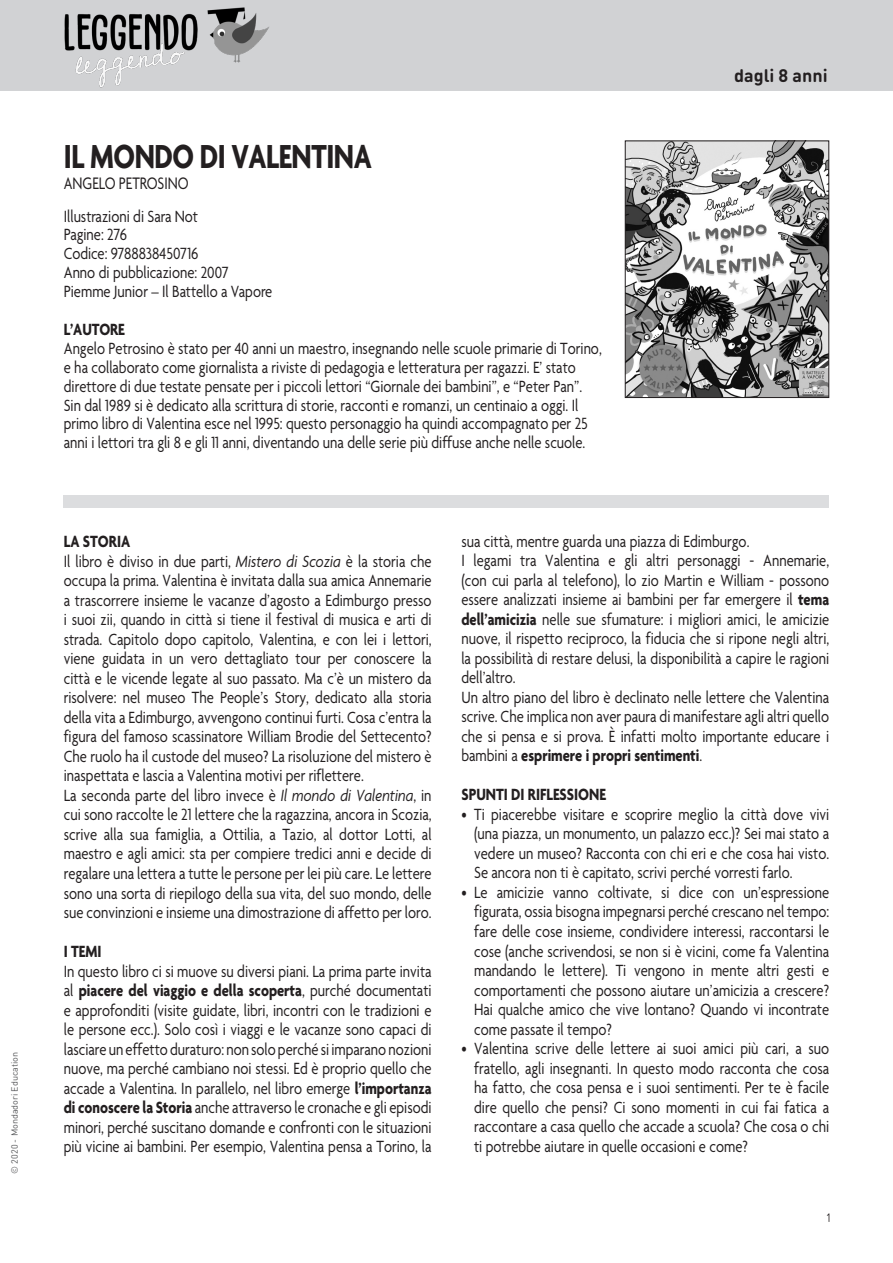
<style>
.page{position:relative;width:893px;height:1263px;background:#fff}
.page>*{position:absolute;margin:0;border:0;box-sizing:border-box;transform-origin:0 0}
.Titolo_libro{font:700 36px "Agenda";letter-spacing:-.015em;color:#231f20;scale:.8 1}
.t1{font:18px "Agenda";color:#231f20;scale:.8 1}
.t2{font:700 18px "DIN Round Pro";color:#231f20}
.Testo{font:17.55px/19.5px "Agenda";color:#231f20;text-align:justify;scale:.83 1}
.Testo_BIO_autore{font:17.55px/18.9px "Agenda";color:#231f20;scale:.83 1}
.Testo_dati{font:17.55px "Agenda";color:#231f20;scale:.83 1}
.Testo-2{font:700 17.55px "Agenda";color:#231f20;scale:.83 1}
.Testo_BIO_autore-2{font:700 17.55px "Agenda";letter-spacing:-.01em;color:#231f20;scale:.83 1}
.t3{font:12px "DIN Round Pro";color:#231f20;scale:.85 1}
.t4{font:9px "DIN Round Pro";color:#57585a}
.s1{font-style:italic}
.s2{font-weight:700}
</style>
<div class="page">
<div style="left:0;top:0;width:893px;height:91px;background:#d1d2d4"></div>
<img style="left:206px;top:7px;width:64px;height:57px">
<img style="left:64px;top:12px;width:134px;height:76px">
<div style="left:64px;top:495px;width:765px;height:12px;background:#dcdddf"></div>
<img style="left:627px;top:143px;width:200px;height:253px">
<div style="left:625px;top:141px;width:204px;height:257px;border:1px solid #231f20"></div>
<p class="t4" style="left:8px;top:1174px;width:123px;rotate:-90deg">© 2020 - Mondadori Education</p>
<p class="Titolo_libro" style="left:64px;top:137px;width:387px">IL MONDO DI VALENTINA</p>
<p class="t1" style="left:64px;top:174px;width:158px">ANGELO PETROSINO</p>
<p class="Testo_dati" style="left:64px;top:206px;width:163px">Illustrazioni di Sara Not</p>
<p class="Testo_dati" style="left:64px;top:225px;width:78px">Pagine: 276</p>
<p class="Testo_dati" style="left:64px;top:244px;width:164px">Codice: 9788838450716</p>
<p class="Testo_dati" style="left:64px;top:263px;width:200px">Anno di pubblicazione: 2007</p>
<p class="Testo_dati" style="left:64px;top:282px;width:253px">Piemme Junior – Il Battello a Vapore</p>
<p class="Testo_BIO_autore-2" style="left:64px;top:320px;width:75px">L’AUTORE</p>
<p class="Testo_BIO_autore" style="left:64px;top:340px;width:650px">Angelo Petrosino è stato per 40 anni un maestro, insegnando nelle scuole primarie di Torino, e ha collaborato come giornalista a riviste di pedagogia e letteratura per ragazzi. E’ stato direttore di due testate pensate per i piccoli lettori “Giornale dei bambini”, e “Peter Pan”.<br>Sin dal 1989 si è dedicato alla scrittura di storie, racconti e romanzi, un centinaio a oggi. Il primo libro di Valentina esce nel 1995: questo personaggio ha quindi accompagnato per 25 anni i lettori tra gli 8 e gli 11 anni, diventando una delle serie più diffuse anche nelle scuole.</p>
<p class="t2" style="left:734px;top:62px;width:95px">dagli 8 anni</p>
<p class="Testo-2" style="left:64px;top:532px;width:82px">LA STORIA</p>
<p class="Testo" style="left:64px;top:553px;width:445px">Il libro è diviso in due parti, <span class="s1">Mistero di Scozia</span> è la storia che occupa la prima. Valentina è invitata dalla sua amica Annemarie a trascorrere insieme le vacanze d’agosto a Edimburgo presso i suoi zii, quando in città si tiene il festival di musica e arti di strada. Capitolo dopo capitolo, Valentina, e con lei i lettori, viene guidata in un vero dettagliato tour per conoscere la città e le vicende legate al suo passato. Ma c’è un mistero da risolvere: nel museo The People’s Story, dedicato alla storia della vita a Edimburgo, avvengono continui furti. Cosa c’entra la figura del famoso scassinatore William Brodie del Settecento?<br>Che ruolo ha il custode del museo? La risoluzione del mistero è inaspettata e lascia a Valentina motivi per riflettere.</p>
<p class="Testo" style="left:64px;top:787px;width:445px">La seconda parte del libro invece è <span class="s1">Il mondo di Valentina</span>, in cui sono raccolte le 21 lettere che la ragazzina, ancora in Scozia, scrive alla sua famiglia, a Ottilia, a Tazio, al dottor Lotti, al maestro e agli amici: sta per compiere tredici anni e decide di regalare una lettera a tutte le persone per lei più care. Le lettere sono una sorta di riepilogo della sua vita, del suo mondo, delle sue convinzioni e insieme una dimostrazione di affetto per loro.</p>
<p class="Testo-2" style="left:64px;top:942px;width:47px">I TEMI</p>
<p class="Testo" style="left:64px;top:962px;width:445px">In questo libro ci si muove su diversi piani. La prima parte invita al <span class="s2">piacere del viaggio e della scoperta</span>, purché documentati e approfonditi (visite guidate, libri, incontri con le tradizioni e le persone ecc.). Solo così i viaggi e le vacanze sono capaci di lasciare un effetto duraturo: non solo perché si imparano nozioni nuove, ma perché cambiano noi stessi. Ed è proprio quello che accade a Valentina. In parallelo, nel libro emerge <span class="s2">l’importanza di conoscere la Storia</span> anche attraverso le cronache e gli episodi minori, perché suscitano domande e confronti con le situazioni più vicine ai bambini. Per esempio, Valentina pensa a Torino, la</p>
<p class="Testo" style="left:461px;top:533px;width:349px">sua città, mentre guarda una piazza di Edimburgo.</p>
<p class="Testo" style="left:461px;top:552px;width:445px">I legami tra Valentina e gli altri personaggi - Annemarie, (con cui parla al telefono), lo zio Martin e William - possono essere analizzati insieme ai bambini per far emergere il <span class="s2">tema dell’amicizia</span> nelle sue sfumature: i migliori amici, le amicizie nuove, il rispetto reciproco, la fiducia che si ripone negli altri, la possibilità di restare delusi, la disponibilità a capire le ragioni dell’altro.</p>
<p class="Testo" style="left:461px;top:689px;width:445px">Un altro piano del libro è declinato nelle lettere che Valentina scrive. Che implica non aver paura di manifestare agli altri quello che si pensa e si prova. È infatti molto importante educare i bambini a <span class="s2">esprimere i propri sentimenti</span>.</p>
<p class="Testo-2" style="left:461px;top:785px;width:176px">SPUNTI DI RIFLESSIONE</p>
<p class="Testo" style="left:474px;top:806px;width:429px;text-indent:-13px">• Ti piacerebbe visitare e scoprire meglio la città dove vivi (una piazza, un monumento, un palazzo ecc.)? Sei mai stato a vedere un museo? Racconta con chi eri e che cosa hai visto.<br>Se ancora non ti è capitato, scrivi perché vorresti farlo.</p>
<p class="Testo" style="left:474px;top:884px;width:429px;text-indent:-13px">• Le amicizie vanno coltivate, si dice con un’espressione figurata, ossia bisogna impegnarsi perché crescano nel tempo: fare delle cose insieme, condividere interessi, raccontarsi le cose (anche scrivendosi, se non si è vicini, come fa Valentina mandando le lettere). Ti vengono in mente altri gesti e comportamenti che possono aiutare un’amicizia a crescere?<br>Hai qualche amico che vive lontano? Quando vi incontrate come passate il tempo?</p>
<p class="Testo" style="left:474px;top:1040px;width:429px;text-indent:-13px">• Valentina scrive delle lettere ai suoi amici più cari, a suo fratello, agli insegnanti. In questo modo racconta che cosa ha fatto, che cosa pensa e i suoi sentimenti. Per te è facile dire quello che pensi? Ci sono momenti in cui fai fatica a raccontare a casa quello che accade a scuola? Che cosa o chi ti potrebbe aiutare in quelle occasioni e come?</p>
<p class="t3" style="left:826px;top:1210px;width:8px">1</p>
</div>
